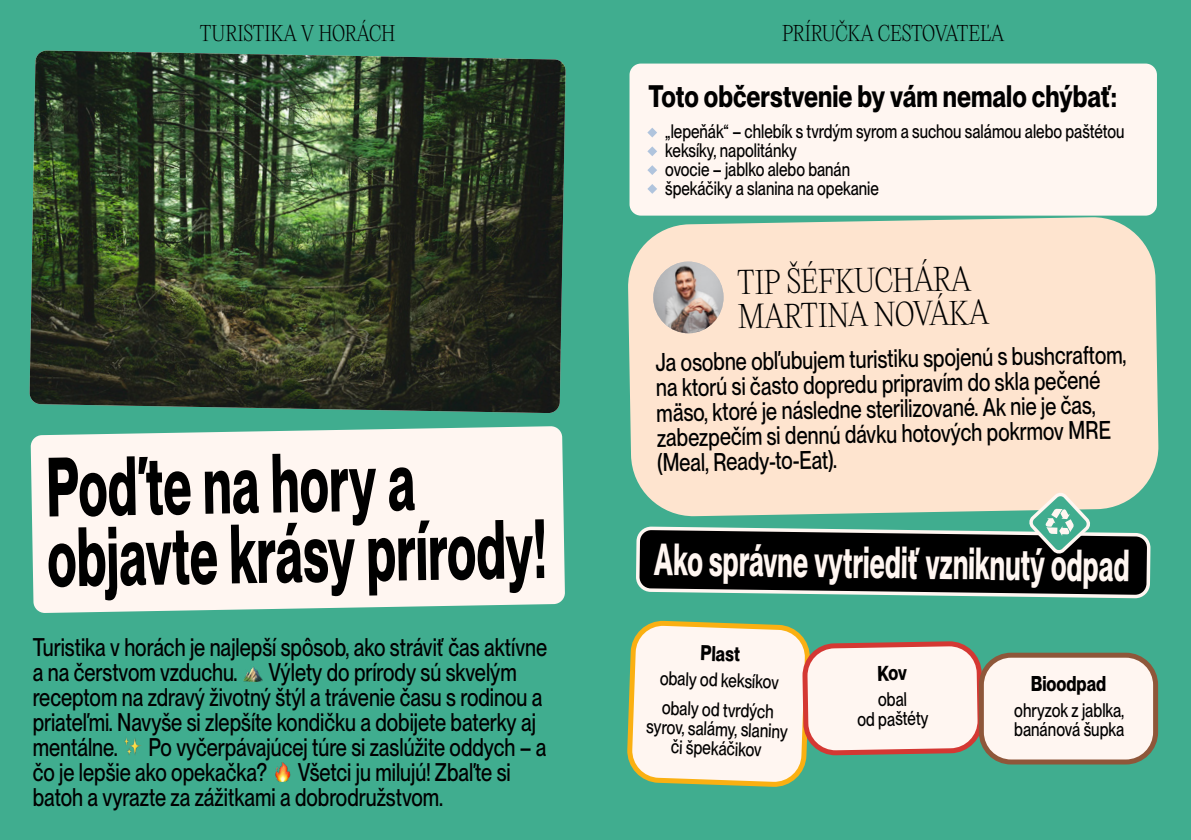
<style>
.page{position:relative;width:1191px;height:840px;background:#fff}
.page>*{position:absolute;margin:0;border:0;box-sizing:border-box;transform-origin:0 0}
.t1{font:82px/70px "OT Neue Montreal Bold Squeezed";color:#000}
.t2{font:44px "OT Neue Montreal Bold Squeezed";color:#fff6f1}
.t3{font:30.4px "OT Neue Montreal Bold Semi Squeezed";color:#000}
.t4{font:200 30px/34px "PP Editorial New";color:#000}
.t5{font:25px/25px "OT Neue Montreal Medium Semi Squeezed";color:#000}
.t6{font:21px "OT Neue Montreal Bold Semi Squeezed";color:#000}
.t7{font:200 20px "PP Editorial New";letter-spacing:-.015em;color:#000}
.t8{font:19.2px/19.2px "OT Neue Montreal Medium Semi Squeezed";color:#000}
.t9{font:19px/19px "OT Neue Montreal Medium Semi Squeezed";color:#000}
</style>
<div class="page">
<div style="left:0;top:0;width:1191px;height:839px;background:#40ad8f"></div>
<img style="left:30px;top:51px;width:535px;height:362px">
<div style="left:31px;top:426px;width:534px;height:186px;background:#fff6f1"></div>
<div style="left:628px;top:217px;width:531px;height:272px;background:#fee4cf"></div>
<img style="left:653px;top:261px;width:71px;height:72px">
<svg style="left:636px;top:489px;width:515px;height:110px"></svg>
<div style="left:629px;top:63px;width:528px;height:152px;background:#fff6f1;border-radius:11px"></div>
<svg style="left:647px;top:128px;width:10px;height:9px"></svg>
<svg style="left:647px;top:146px;width:10px;height:10px"></svg>
<svg style="left:647px;top:165px;width:10px;height:10px"></svg>
<svg style="left:647px;top:184px;width:10px;height:10px"></svg>
<div style="left:981px;top:654px;width:174px;height:107px;background:#fff6f1;border-radius:30px"></div>
<div style="left:979px;top:652px;width:179px;height:112px;border:5px solid #8e573a;border-radius:30px"></div>
<img style="left:275px;top:762px;width:16px;height:18px">
<img style="left:244px;top:666px;width:18px;height:14px">
<img style="left:124px;top:737px;width:18px;height:17px">
<svg style="left:628px;top:620px;width:357px;height:167px"></svg>
<p class="t7" style="left:200px;top:20px;width:197px">TURISTIKA V HORÁCH</p>
<p class="t7" style="left:782px;top:20px;width:223px">PRÍRUČKA CESTOVATEĽA</p>
<p class="t3" style="left:648px;top:77px;width:470px">Toto občerstvenie by vám nemalo chýbať:</p>
<p class="t9" style="left:665px;top:121px;width:461px">„lepeňák“ – chlebík s tvrdým syrom a suchou salámou alebo paštétou keksíky, napolitánky<br>ovocie – jablko alebo banán<br>špekáčiky a slanina na opekanie</p>
<h1 class="t1" style="left:45px;top:453px;width:500px;rotate:-1deg">Poďte na hory a objavte krásy prírody!</h1>
<p class="t5" style="left:33px;top:634px;width:516px">Turistika v horách je najlepší spôsob, ako stráviť čas aktívne a na čerstvom vzduchu. Výlety do prírody sú skvelým receptom na zdravý životný štýl a trávenie času s rodinou a priateľmi. Navyše si zlepšíte kondičku a dobijete baterky aj mentálne. Po vyčerpávajúcej túre si zaslúžite oddych – a čo je lepšie ako opekačka? Všetci ju milujú! Zbaľte si batoh a vyrazte za zážitkami a dobrodružstvom.</p>
<p class="t4" style="left:737px;top:265px;width:252px;rotate:-1deg">TIP ŠÉFKUCHÁRA<br>MARTINA NOVÁKA</p>
<p class="t5" style="left:655px;top:350px;width:472px;rotate:-1deg">Ja osobne obľubujem turistiku spojenú s bushcraftom, na ktorú si často dopredu pripravím do skla pečené mäso, ktoré je následne sterilizované. Ak nie je čas, zabezpečím si dennú dávku hotových pokrmov MRE (Meal, Ready-to-Eat).</p>
<h2 class="t2" style="left:655px;top:531px;width:477px;rotate:1deg">Ako správne vytriediť vzniknutý odpad</h2>
<p class="t6" style="left:701px;top:639px;width:41px;rotate:2deg">Plast</p>
<p class="t8" style="left:660px;top:662px;width:120px;line-height:29.6px;rotate:2deg">obaly od keksíkov obaly od tvrdých</p>
<p class="t8" style="left:647px;top:716px;width:143px;text-align:center;rotate:2deg">syrov, salámy, slaniny či špekáčikov</p>
<p class="t6" style="left:1030px;top:670px;width:77px">Bioodpad</p>
<p class="t8" style="left:856px;top:690px;width:73px;text-align:center;rotate:-1deg">obal<br>od paštéty</p>
<p class="t8" style="left:1014px;top:699px;width:112px">ohryzok z jablka, banánová šupka</p>
</div>
